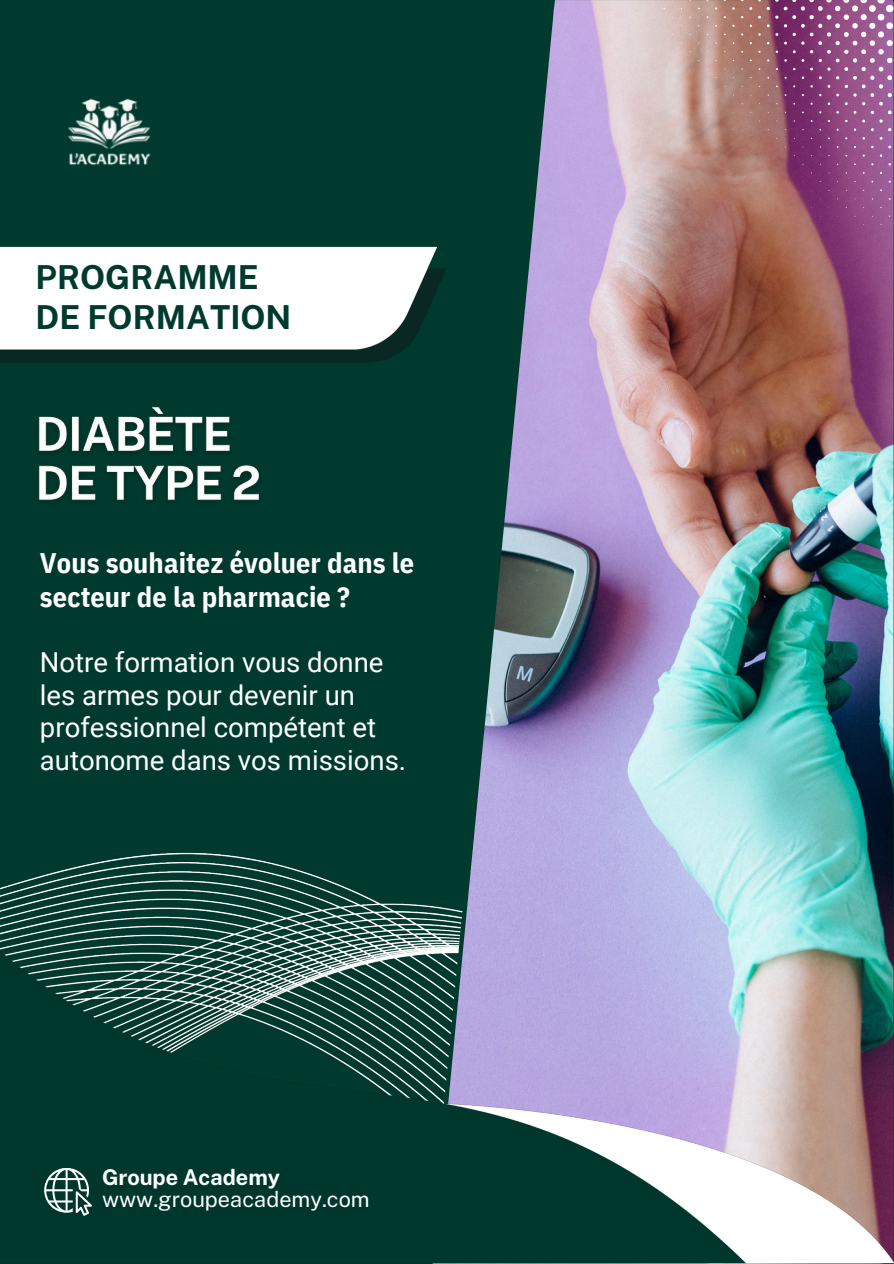
<style>
.page{position:relative;width:894px;height:1264px;background:#fff}
.page>*{position:absolute;margin:0;border:0;box-sizing:border-box;transform-origin:0 0}
.t1{font:700 33px/39.3px "Public Sans";color:#003a2e}
.t2{font:700 28.2px/33.8px "IBM Plex Sans Cond";letter-spacing:.005em;color:#fff}
.t3{font:27.45px/32.7px "Roboto";color:#fff}
.t4{font:21.75px/21.3px "Public Sans";color:#fff}
.s1{font-weight:700}
</style>
<div class="page">
<div style="left:0;top:0;width:893px;height:1263px;background:#003a2e"></div>
<img style="left:473px;top:0;width:420px;height:845px">
<img style="left:0;top:246px;width:446px;height:117px">
<img style="left:0;top:845px;width:893px;height:418px">
<img style="left:656px;top:0;width:237px;height:232px">
<svg style="left:44px;top:1167px;width:48px;height:48px"></svg>
<img style="left:68px;top:98px;width:83px;height:68px">
<img style="left:38px;top:406px;width:221px;height:94px">
<p class="t1" style="left:36px;top:257px;width:257px">PROGRAMME<br>DE FORMATION</p>
<p class="t2" style="left:40px;top:545px;width:375px">Vous souhaitez évoluer dans le secteur de la pharmacie ?</p>
<h1 class="t3" style="left:40px;top:646px;width:367px">Notre formation vous donne les armes pour devenir un professionnel compétent et autonome dans vos missions.</h1>
<p class="t4" style="left:102px;top:1166px;width:269px"><span class="s1">Groupe Academy </span>www.groupeacademy.com</p>
</div>
